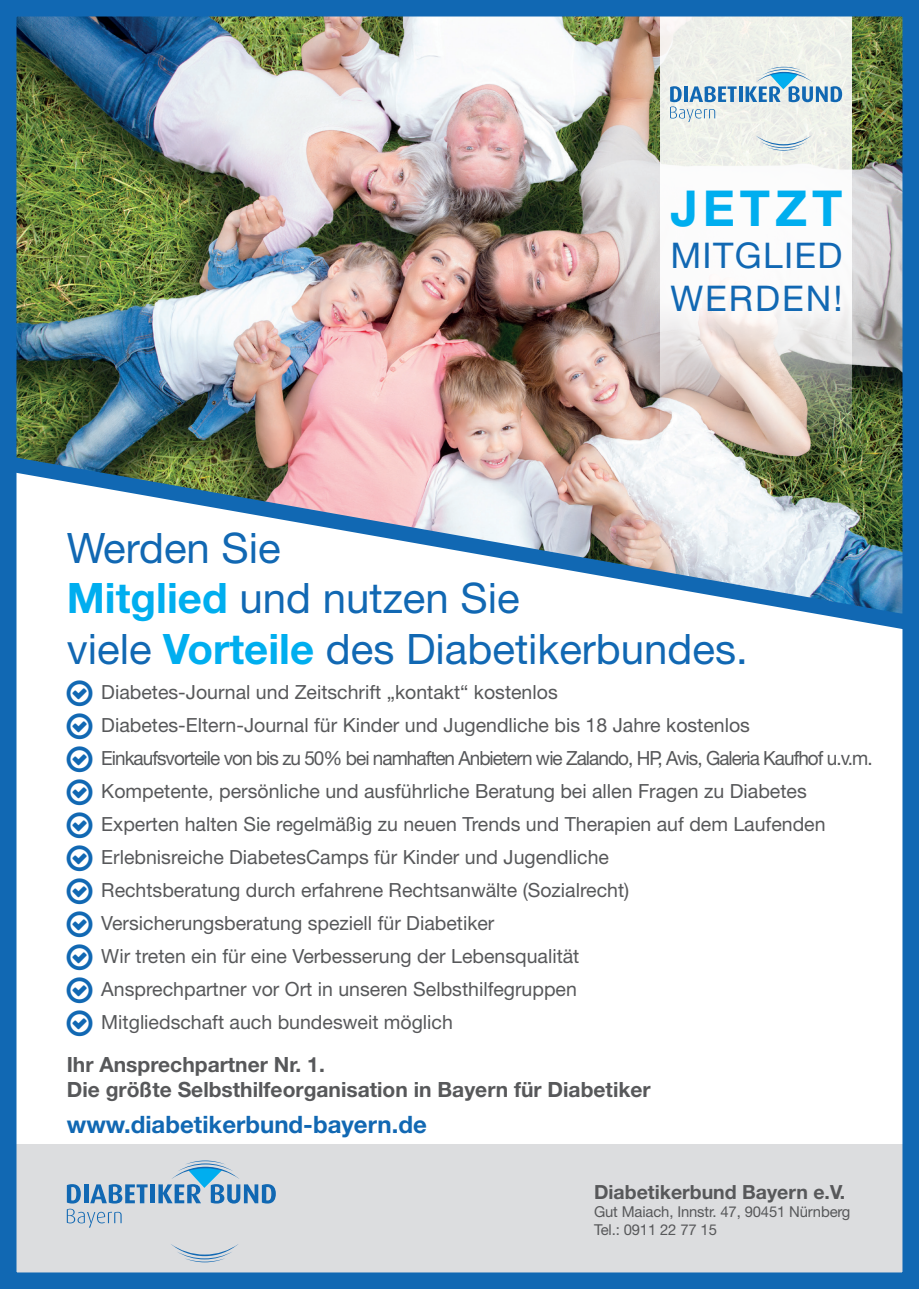
<style>
.page{position:relative;width:919px;height:1289px;background:#fff}
.page>*{position:absolute;margin:0;border:0;box-sizing:border-box;transform-origin:0 0}
.t1{font:700 49.5px "Helvetica Neue LT";letter-spacing:.1em;color:#00aeef}
.t2{font:42px "Helvetica Neue LT";color:#1168b3}
.t3{font:35.4px/42.5px "Helvetica Neue LT";letter-spacing:.04em;color:#1168b3}
.t4{font:700 24px "Helvetica Neue LT";color:#1168b3}
.t5{font:700 21px "Helvetica Neue LT";color:#57585a}
.t6{font:19.5px "Helvetica Neue LT";color:#57585a}
.t7{font:19.5px "Helvetica Neue LT";letter-spacing:-.05em;color:#57585a}
.t8{font:700 19.5px "Helvetica Neue LT";color:#57585a}
.t9{font:15px "Helvetica Neue LT";letter-spacing:-.01em;color:#57585a}
.s1{font-weight:700;color:#00aeef}
</style>
<div class="page">
<img style="left:17px;top:17px;width:884px;height:422px">
<img style="left:17px;top:439px;width:884px;height:190px">
<svg style="left:660px;top:17px;width:192px;height:432px"></svg>
<div style="left:0;top:1144px;width:918px;height:144px;background:#dcdddf"></div>
<svg style="left:738px;top:86px;width:4px;height:16px"></svg>
<svg style="left:670px;top:86px;width:66px;height:36px;background:#afcada"></svg>
<svg style="left:745px;top:67px;width:97px;height:35px;background:#a4c8dc"></svg>
<svg style="left:755px;top:135px;width:56px;height:16px"></svg>
<div style="left:150px;top:1184px;width:5px;height:19px;background:#1168b3"></div>
<svg style="left:67px;top:1184px;width:81px;height:43px"></svg>
<svg style="left:158px;top:1160px;width:118px;height:43px"></svg>
<svg style="left:171px;top:1244px;width:67px;height:18px"></svg>
<div style="left:0;top:0;width:918px;height:1288px;border:16px solid #1168b3"></div>
<p class="t1" style="left:670px;top:178px;width:174px">JETZT</p>
<p class="t3" style="left:670px;top:234px;width:174px">MITGLIED<br>WERDEN!</p>
<p class="t2" style="left:67px;top:522px;width:215px">Werden Sie</p>
<p class="t2" style="left:67px;top:573px;width:454px"><span class="s1">Mitglied</span> und nutzen Sie</p>
<p class="t2" style="left:67px;top:623px;width:682px">viele <span class="s1">Vorteile</span> des Diabetikerbundes.</p>
<p class="t6" style="left:101px;top:680px;width:458px">Diabetes-Journal und Zeitschrift „kontakt“ kostenlos</p>
<p class="t6" style="left:101px;top:713px;width:650px">Diabetes-Eltern-Journal für Kinder und Jugendliche bis 18 Jahre kostenlos</p>
<p class="t7" style="left:101px;top:746px;width:772px">Einkaufsvorteile von bis zu 50% bei namhaften Anbietern wie Zalando, HP, Avis, Galeria Kaufhof u.v.m.</p>
<p class="t6" style="left:101px;top:779px;width:707px">Kompetente, persönliche und ausführliche Beratung bei allen Fragen zu Diabetes</p>
<p class="t6" style="left:101px;top:812px;width:725px">Experten halten Sie regelmäßig zu neuen Trends und Therapien auf dem Laufenden</p>
<p class="t6" style="left:101px;top:845px;width:509px">Erlebnisreiche DiabetesCamps für Kinder und Jugendliche</p>
<p class="t6" style="left:101px;top:878px;width:529px">Rechtsberatung durch erfahrene Rechtsanwälte (Sozialrecht)</p>
<p class="t6" style="left:101px;top:911px;width:394px">Versicherungsberatung speziell für Diabetiker</p>
<p class="t6" style="left:101px;top:944px;width:479px">Wir treten ein für eine Verbesserung der Lebensqualität</p>
<p class="t6" style="left:101px;top:977px;width:477px">Ansprechpartner vor Ort in unseren Selbsthilfegruppen</p>
<p class="t6" style="left:101px;top:1010px;width:353px">Mitgliedschaft auch bundesweit möglich</p>
<p class="t5" style="left:67px;top:1051px;width:259px">Ihr Ansprechpartner Nr. 1.</p>
<p class="t5" style="left:67px;top:1076px;width:585px">Die größte Selbsthilfeorganisation in Bayern für Diabetiker</p>
<p class="t4" style="left:67px;top:1109px;width:361px">www.diabetikerbund-bayern.de</p>
<p class="t8" style="left:594px;top:1180px;width:252px">Diabetikerbund Bayern e.V.</p>
<p class="t9" style="left:594px;top:1202px;width:258px">Gut Maiach, Innstr. 47, 90451 Nürnberg</p>
<p class="t9" style="left:594px;top:1220px;width:124px">Tel.: 0911 22 77 15</p>
</div>
